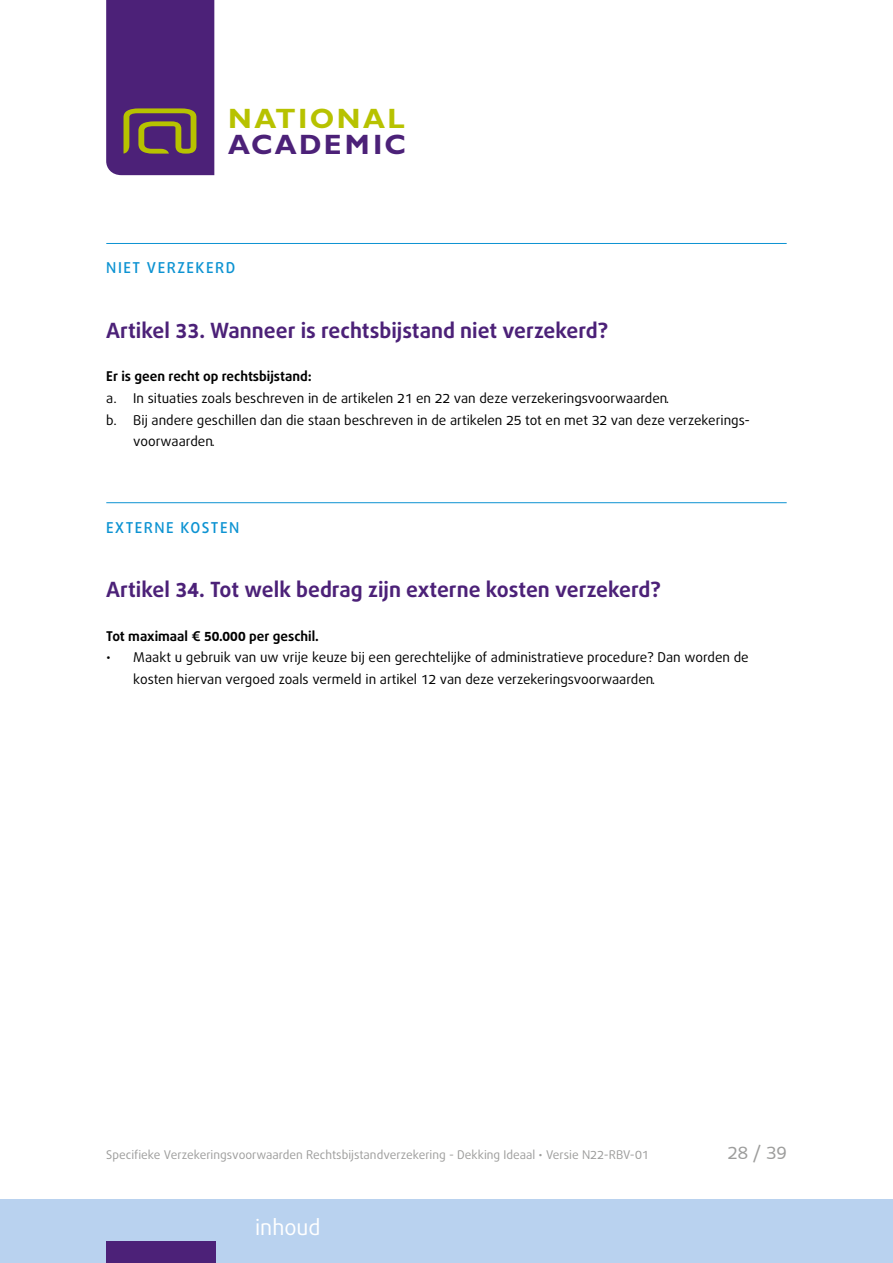
<style>
.page{position:relative;width:893px;height:1263px;background:#fff}
.page>*{position:absolute;margin:0;border:0;box-sizing:border-box;transform-origin:0 0}
.t1{font:700 28.05px "Gill Sans";letter-spacing:.085em;color:#b7c200}
.t2{font:700 28.05px "Gill Sans";letter-spacing:.075em;color:#4c2178}
.t3{font:21.6px "Bagus";color:#fff}
.t4{font:700 21px "Bagus";color:#4c2178}
.t5{font:18px "Bagus";color:#9d9d9c}
.t6{font:500 15px "Bagus";letter-spacing:.1em;color:#0d93d2}
.t7{font:13.5px/21.6px "Bagus";color:#000}
.t8{font:700 13.5px "Bagus";color:#000}
.t9{font:12px "Bagus";color:#9d9d9c}
</style>
<div class="page">
<div style="left:0;top:1199px;width:893px;height:64px;background:#b9d2ef"></div>
<div style="left:106px;top:1242px;width:110px;height:21px;background:#4c2178"></div>
<svg style="left:106px;top:0;width:108px;height:175px;background:#542e71"></svg>
<hr style="left:106px;top:243px;width:681px;height:1px;background:#0d93d2">
<hr style="left:106px;top:502px;width:681px;height:1px;background:#0d93d2">
<h1 class="t1" style="left:228px;top:102px;width:178px">NATIONAL</h1>
<h1 class="t2" style="left:228px;top:128px;width:179px">ACADEMIC</h1>
<p class="t6" style="left:106px;top:258px;width:130px">NIET VERZEKERD</p>
<h3 class="t4" style="left:106px;top:317px;width:504px">Artikel 33. Wanneer is rechtsbijstand niet verzekerd?</h3>
<p class="t8" style="left:106px;top:368px;width:207px">Er is geen recht op rechtsbijstand:</p>
<p class="t7" style="left:106px;top:388px;width:565px">a. In situaties zoals beschreven in de artikelen 21 en 22 van deze verzekeringsvoorwaarden.</p>
<p class="t7" style="left:106px;top:409px;width:645px">b. Bij andere geschillen dan die staan beschreven in de artikelen 25 tot en met 32 van deze verzekerings-</p>
<p class="t7" style="left:133px;top:431px;width:83px">voorwaarden.</p>
<p class="t6" style="left:106px;top:517px;width:134px">EXTERNE KOSTEN</p>
<h3 class="t4" style="left:106px;top:576px;width:556px">Artikel 34. Tot welk bedrag zijn externe kosten verzekerd?</h3>
<p class="t8" style="left:106px;top:627px;width:214px">Tot maximaal € 50.000 per geschil.</p>
<p class="t7" style="left:133px;top:647px;width:617px;text-indent:-27px">• Maakt u gebruik van uw vrije keuze bij een gerechtelijke of administratieve procedure? Dan worden de kosten hiervan vergoed zoals vermeld in artikel 12 van deze verzekeringsvoorwaarden.</p>
<p class="t9" style="left:106px;top:1147px;width:544px">Specifieke Verzekeringsvoorwaarden Rechtsbijstandverzekering - Dekking Ideaal • Versie N22-RBV-01</p>
<h3 class="t5" style="left:728px;top:1141px;width:61px">28 / 39</h3>
<h2 class="t3" style="left:255px;top:1212px;width:67px">inhoud</h2>
</div>
